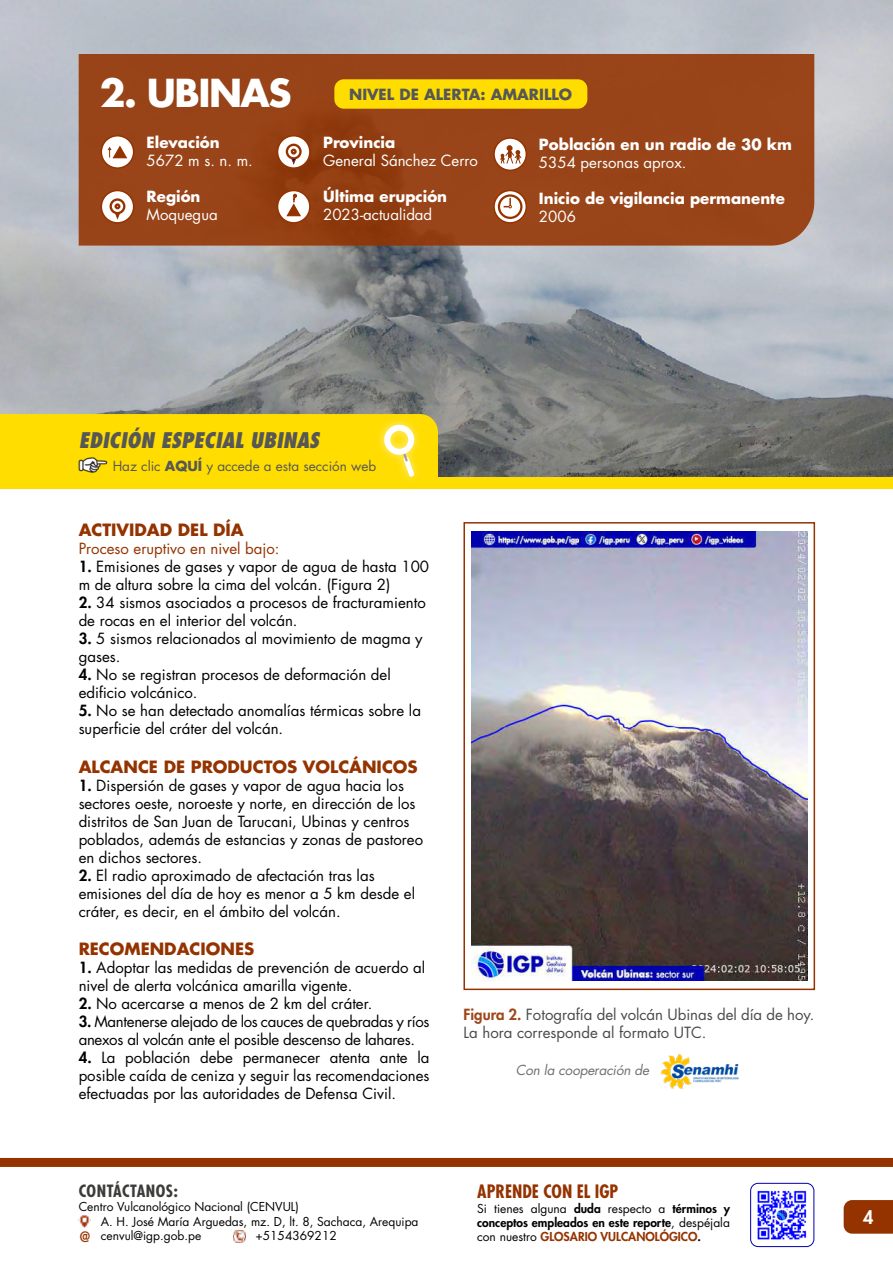
<style>
.page{position:relative;width:893px;height:1263px;background:#fff}
.page>*{position:absolute;margin:0;border:0;box-sizing:border-box;transform-origin:0 0}
.t1{font:700 37.5px "Futura Std";letter-spacing:-.04em;color:#fff}
.t2{font:italic 800 condensed 21px "Futura Std";color:#575756}
.t3{font:700 condensed 18px "Futura Std";color:#943300}
.t4{font:800 18px "Futura Std";color:#fff}
.t5{font:700 16.5px "Futura Std";color:#943300}
.t6{font:700 condensed 16.5px "Futura Std";letter-spacing:.03em;color:#3c3c3b}
.t7{font:15px/18px "Futura Std";color:#000}
.t8{font:15px/18px "Futura Std";letter-spacing:-.02em;color:#000}
.t9{font:700 15px "Futura Std";color:#fff}
.t10{font:15px "Futura Std";color:#fff}
.t11{font:15px/18px "Futura Std";color:#4a4a49}
.t12{font:15px "Futura Std";color:#943300}
.t13{font:700 15px "Futura Std";color:#575756}
.t14{font:500 condensed 13.95px "Futura";color:#943300}
.t15{font:13.5px "Futura Std";color:#575756}
.t16{font:italic 13.5px "Futura Std";letter-spacing:-.01em;color:#706f6f}
.t17{font:12px/14.4px "Futura Std";color:#000}
.t18{font:800 12px/14.4px "Futura Std";color:#000}
.t19{font:800 12px "Futura Std";color:#943300}
.s1{font-weight:700}
.s2{font-weight:800}
.s3{font-weight:800;color:#9f471a}
.s4{font-weight:400}
.s5{font-weight:400;color:#000}
.s6{color:#000}
</style>
<div class="page">
<svg style="left:844px;top:1200px;width:49px;height:34px;background:#963807"></svg>
<img style="left:757px;top:1190px;width:50px;height:50px">
<div style="left:750px;top:1183px;width:64px;height:64px;border:1px solid #0000ad;border-radius:7px"></div>
<svg style="left:79px;top:1216px;width:12px;height:11px"></svg>
<svg style="left:233px;top:1230px;width:12px;height:12px"></svg>
<div style="left:0;top:1158px;width:893px;height:9px;background:#943300"></div>
<img style="left:0;top:0;width:893px;height:477px">
<svg style="left:79px;top:54px;width:735px;height:192px;background:#974317"></svg>
<div style="left:334px;top:79px;width:253px;height:30px;background:#fd0;border-radius:9px"></div>
<div style="left:101px;top:136px;width:33px;height:32px;background:#fff;border-radius:50%"></div>
<div style="left:101px;top:135px;width:33px;height:34px;border:2px solid #943300;border-radius:50%"></div>
<svg style="left:107px;top:145px;width:21px;height:14px"></svg>
<svg style="left:101px;top:190px;width:33px;height:33px"></svg>
<div style="left:101px;top:190px;width:33px;height:34px;border:2px solid #943300;border-radius:50%"></div>
<svg style="left:111px;top:200px;width:13px;height:13px"></svg>
<div style="left:110px;top:198px;width:15px;height:16px;border:2px solid #943300;border-radius:50%"></div>
<svg style="left:115px;top:203px;width:5px;height:16px"></svg>
<div style="left:278px;top:136px;width:32px;height:32px;background:#fff;border-radius:50%"></div>
<div style="left:277px;top:135px;width:34px;height:34px;border:2px solid #943300;border-radius:50%"></div>
<svg style="left:287px;top:145px;width:13px;height:13px"></svg>
<div style="left:286px;top:144px;width:16px;height:16px;border:2px solid #943300;border-radius:50%"></div>
<svg style="left:291px;top:149px;width:6px;height:15px"></svg>
<svg style="left:278px;top:190px;width:32px;height:33px"></svg>
<div style="left:277px;top:190px;width:34px;height:34px;border:2px solid #943300;border-radius:50%"></div>
<svg style="left:285px;top:194px;width:17px;height:23px"></svg>
<svg style="left:494px;top:138px;width:32px;height:32px"></svg>
<div style="left:493px;top:137px;width:34px;height:34px;border:2px solid #943300;border-radius:50%"></div>
<svg style="left:500px;top:145px;width:22px;height:19px"></svg>
<svg style="left:494px;top:191px;width:32px;height:32px"></svg>
<div style="left:493px;top:190px;width:34px;height:34px;border:2px solid #943300;border-radius:50%"></div>
<svg style="left:499px;top:195px;width:22px;height:23px"></svg>
<div style="left:498px;top:194px;width:24px;height:25px;border:2px solid #943300;border-radius:50%"></div>
<svg style="left:504px;top:198px;width:8px;height:10px"></svg>
<img style="left:471px;top:532px;width:337px;height:448px">
<div style="left:463px;top:522px;width:352px;height:468px;border:2px solid #943300"></div>
<div style="left:0;top:477px;width:893px;height:12px;background:#fd0"></div>
<svg style="left:0;top:413px;width:438px;height:67px;background:#fbdb0a"></svg>
<img style="left:660px;top:1055px;width:79px;height:34px">
<h1 class="t1" style="left:100px;top:68px;width:193px">2. UBINAS</h1>
<p class="t13" style="left:349px;top:84px;width:225px">NIVEL DE ALERTA: AMARILLO</p>
<p class="t9" style="left:147px;top:133px;width:75px">Elevación</p>
<p class="t10" style="left:147px;top:151px;width:108px">5672 m s. n. m.</p>
<p class="t9" style="left:147px;top:187px;width:55px">Región</p>
<p class="t10" style="left:147px;top:205px;width:73px">Moquegua</p>
<p class="t9" style="left:323px;top:133px;width:74px">Provincia</p>
<p class="t10" style="left:323px;top:151px;width:156px">General Sánchez Cerro</p>
<p class="t9" style="left:323px;top:187px;width:126px">Última erupción</p>
<p class="t10" style="left:323px;top:205px;width:111px">2023-actualidad</p>
<p class="t9" style="left:539px;top:134px;width:255px">Población en un radio de 30 km</p>
<p class="t10" style="left:539px;top:153px;width:149px">5354 personas aprox.</p>
<p class="t9" style="left:539px;top:188px;width:247px">Inicio de vigilancia permanente</p>
<p class="t10" style="left:539px;top:207px;width:38px">2006</p>
<h2 class="t2" style="left:79px;top:427px;width:242px">EDICIÓN ESPECIAL UBINAS</h2>
<p class="t15" style="left:113px;top:457px;width:265px">Haz clic <span class="s1">AQUÍ</span> y accede a esta sección web</p>
<p class="t5" style="left:79px;top:518px;width:167px">ACTIVIDAD DEL DÍA</p>
<p class="t12" style="left:79px;top:539px;width:202px">Proceso eruptivo en nivel bajo:</p>
<p class="t7" style="left:79px;top:557px;width:352px"><span class="s2">1.</span> Emisiones de gases y vapor de agua de hasta 100 m de altura sobre la cima del volcán. (Figura 2)</p>
<p class="t7" style="left:79px;top:593px;width:349px"><span class="s2">2.</span> 34 sismos asociados a procesos de fracturamiento de rocas en el interior del volcán.</p>
<p class="t7" style="left:79px;top:629px;width:346px"><span class="s2">3.</span> 5 sismos relacionados al movimiento de magma y gases.</p>
<p class="t7" style="left:79px;top:665px;width:314px"><span class="s2">4.</span> No se registran procesos de deformación del edificio volcánico.</p>
<p class="t7" style="left:79px;top:701px;width:344px"><span class="s2">5.</span> No se han detectado anomalías térmicas sobre la superficie del cráter del volcán.</p>
<p class="t5" style="left:79px;top:756px;width:340px">ALCANCE DE PRODUCTOS VOLCÁNICOS</p>
<p class="t7" style="left:79px;top:777px;width:346px"><span class="s2">1.</span> Dispersión de gases y vapor de agua hacia los sectores oeste, noroeste y norte, en dirección de los distritos de San Juan de Tarucani, Ubinas y centros poblados, además de estancias y zonas de pastoreo en dichos sectores.</p>
<p class="t7" style="left:79px;top:867px;width:338px"><span class="s2">2.</span> El radio aproximado de afectación tras las emisiones del día de hoy es menor a 5 km desde el cráter, es decir, en el ámbito del volcán.</p>
<p class="t5" style="left:79px;top:938px;width:177px">RECOMENDACIONES</p>
<p class="t7" style="left:79px;top:959px;width:348px"><span class="s2">1.</span> Adoptar las medidas de prevención de acuerdo al nivel de alerta volcánica amarilla vigente.</p>
<p class="t7" style="left:79px;top:995px;width:295px"><span class="s2">2.</span> No acercarse a menos de 2 km del cráter.</p>
<p class="t8" style="left:79px;top:1013px;width:352px"><span class="s2">3.</span> Mantenerse alejado de los cauces de quebradas y ríos anexos al volcán ante el posible descenso de lahares.</p>
<p class="t7" style="left:79px;top:1049px;width:352px;text-align:justify"><span class="s2">4.</span> La población debe permanecer atenta ante la posible caída de ceniza y seguir las recomendaciones efectuadas por las autoridades de Defensa Civil.</p>
<p class="t11" style="left:463px;top:1006px;width:352px"><span class="s3">Figura 2.</span> Fotografía del volcán Ubinas del día de hoy.<br>La hora corresponde al formato UTC.</p>
<p class="t16" style="left:516px;top:1062px;width:135px">Con la cooperación de</p>
<p class="t6" style="left:79px;top:1180px;width:101px">CONTÁCTANOS:</p>
<p class="t17" style="left:101px;top:1200px;width:319px;text-indent:-22px">Centro Vulcanológico Nacional (CENVUL)<br>A. H. José María Arguedas, mz. D, lt. 8, Sachaca, Arequipa cenvul@igp.gob.pe</p>
<p class="t3" style="left:477px;top:1180px;width:143px">APRENDE CON EL IGP</p>
<p class="t18" style="left:477px;top:1201px;width:254px"><span class="s4">Si tienes alguna</span> duda <span class="s4">respecto a</span> términos y conceptos empleados en este reporte<span class="s4">, despéjala</span></p>
<p class="t14" style="left:80px;top:1228px;width:12px">@</p>
<p class="t19" style="left:477px;top:1229px;width:225px"><span class="s5">con nuestro</span> GLOSARIO VULCANOLÓGICO<span class="s6">.</span></p>
<p class="t17" style="left:255px;top:1228px;width:83px">+5154369212</p>
<p class="t4" style="left:863px;top:1205px;width:12px">4</p>
</div>
